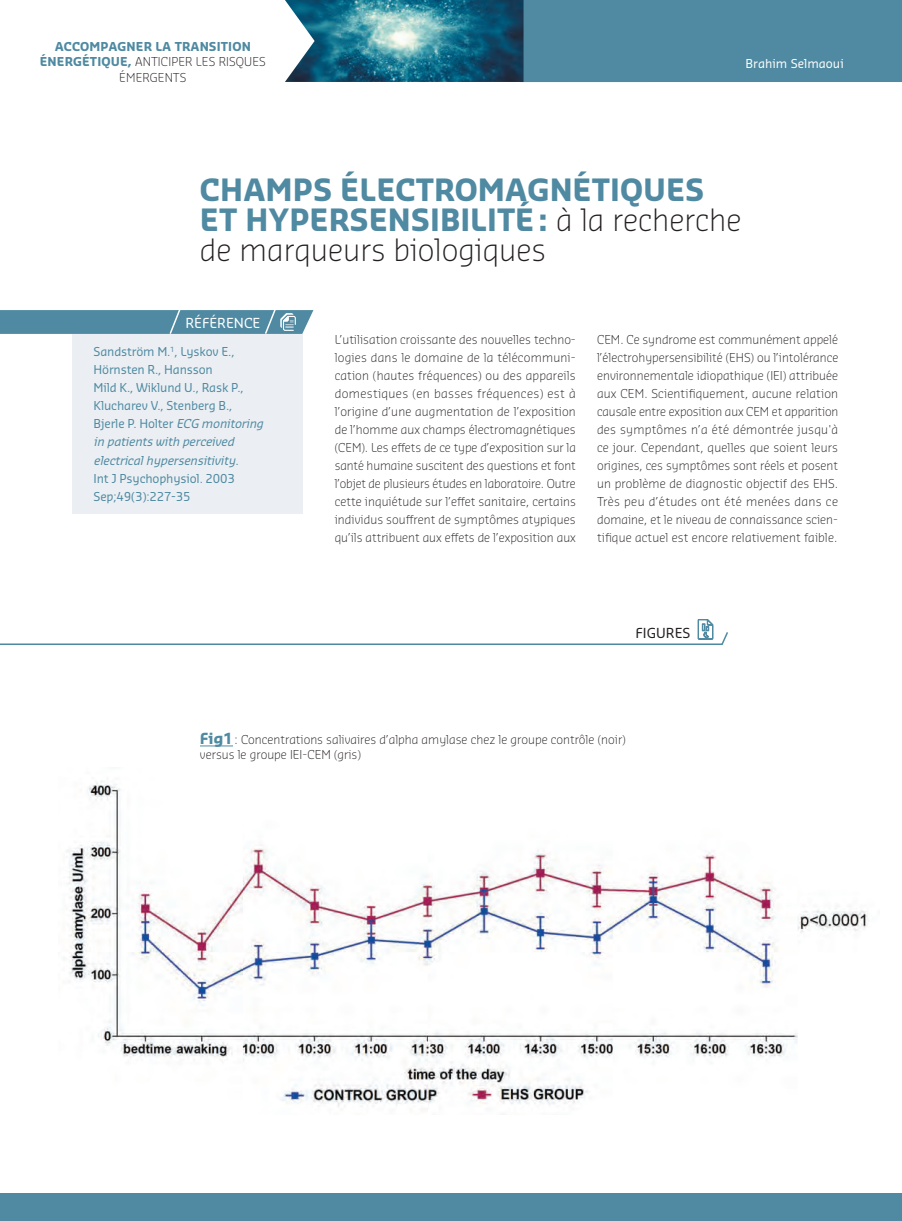
<style>
.page{position:relative;width:902px;height:1221px;background:#fff}
.page>*{position:absolute;margin:0;border:0;box-sizing:border-box;transform-origin:0 0}
.t1{font:700 30px/30px "Sansa Pro";color:#4f8aa2}
.t2{font:13.5px "Sansa Pro";color:#fff}
.t3{font:13.5px "Sansa Pro";color:#231f20}
.t4{font:300 12px/18px "Sansa Pro";color:#231f20;text-align:justify}
.t5{font:12px/18px "Sansa Pro";letter-spacing:-.015em;color:#4f8aa2}
.t6{font:700 12px/15px "Sansa Pro";letter-spacing:.01em;color:#4f8aa2;text-align:center}
.t7{font:12px "Sansa Pro";color:#fff}
.s1{font-weight:300;color:#231f20}
.s2{font-style:italic}
.s3{font-weight:700;font-size:15px;color:#4f8aa2}
</style>
<div class="page">
<div style="left:523px;top:0;width:378px;height:82px;background:#4f8aa2"></div>
<div style="left:0;top:1192px;width:901px;height:28px;background:#4f8aa2"></div>
<img style="left:285px;top:0;width:238px;height:82px">
<div style="left:72px;top:334px;width:231px;height:179px;background:#ebeff3"></div>
<svg style="left:0;top:310px;width:313px;height:24px;background:#578fa6"></svg>
<img style="left:63px;top:781px;width:805px;height:326px">
<hr style="left:200px;top:745px;width:33px;height:1px;background:#4f8aa2">
<svg style="left:0;top:619px;width:728px;height:26px"></svg>
<p class="t6" style="left:40px;top:39px;width:227px">ACCOMPAGNER LA TRANSITION<br>ÉNERGÉTIQUE, <span class="s1">ANTICIPER LES RISQUES<br>ÉMERGENTS</span></p>
<p class="t7" style="left:745px;top:56px;width:100px">Brahim Selmaoui</p>
<h1 class="t1" style="left:200px;top:174px;width:543px">CHAMPS ÉLECTROMAGNÉTIQUES<br>ET HYPERSENSIBILITÉ: <span class="s1">à la recherche de marqueurs biologiques</span></h1>
<p class="t2" style="left:185px;top:313px;width:77px">RÉFÉRENCE</p>
<p class="t5" style="left:94px;top:342px;width:174px">Sandström M.<sup>1</sup>, Lyskov E.,<br>Hörnsten R., Hansson<br>Mild K., Wiklund U., Rask P.,<br>Klucharev V., Stenberg B.,<br>Bjerle P. Holter <span class="s2">ECG monitoring in patientswith perceived electricalhypersensitivity.</span></p>
<p class="t5" style="left:94px;top:468px;width:143px">Int J Psychophysiol. 2003<br>Sep;49(3):227-35</p>
<p class="t4" style="left:334px;top:330px;width:243px">L’utilisation croissante des nouvelles techno&shy;logies dans le domaine de la télécommuni&shy;cation (hautes fréquences) ou des appareils domestiques (en basses fréquences) est à l’origine d’une augmentation de l’exposition de l’homme aux champs électromagnétiques (CEM). Les effets de ce type d’exposition sur la santé humaine suscitent des questions et font l’objet de plusieurs études en laboratoire. Outre cette inquiétude sur l’effet sanitaire, certains individus souffrent de symptômes atypiques qu’ils attribuent aux effets de l’exposition aux</p>
<p class="t4" style="left:597px;top:330px;width:243px">CEM. Ce syndrome est communément appelé l’électrohypersensibilité (EHS) ou l’intolérance environnementale idiopathique (IEI) attribuée aux CEM. Scientifiquement, aucune relation causale entre exposition aux CEM et apparition des symptômes n’a été démontrée jusqu'à ce jour. Cependant, quelles que soient leurs origines, ces symptômes sont réels et posent un problème de diagnostic objectif des EHS.<br>Très peu d’études ont été menées dans ce domaine, et le niveau de connaissance scien&shy;tifique actuel est encore relativement faible.</p>
<p class="t3" style="left:635px;top:624px;width:56px">FIGURES</p>
<p class="t4" style="left:200px;top:732px;width:427px;line-height:14.4px"><span class="s3">Fig1</span>: Concentrations salivaires d’alpha amylase chez le groupe contrôle (noir) versus le groupe IEI-CEM (gris)</p>
</div>
